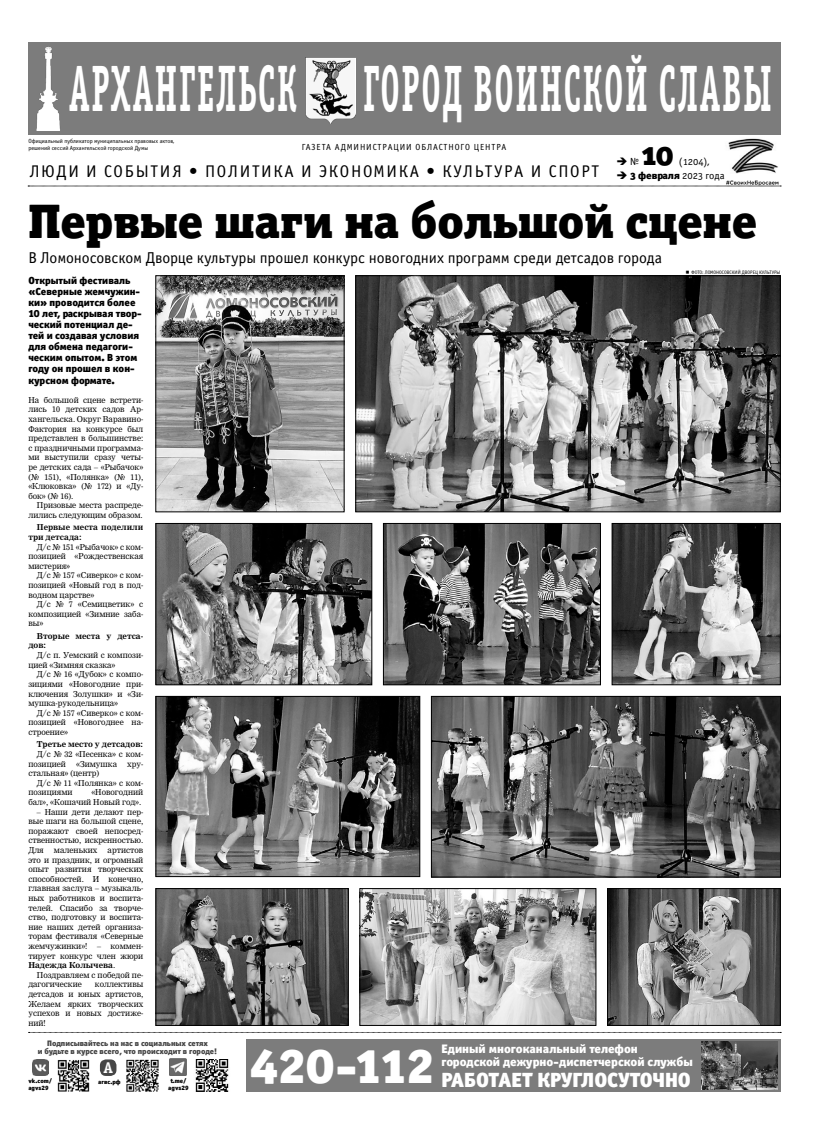
<style>
.page{position:relative;width:823px;height:1134px;background:#fff}
.page>*{position:absolute;margin:0;border:0;box-sizing:border-box;transform-origin:0 0}
.t1{font:65.8px "Officina Serif Bold C";letter-spacing:.05em;color:#fff;scale:.5 1}
.t2{font:48.8px "Officina Sans Black C";letter-spacing:-.015em;color:#fff}
.t3{font:48.5px "Officina Serif Black OSC";color:#000}
.t4{font:29.9px "Officina Sans Black OSC";color:#000}
.t5{font:20.6px "Officina Sans Black C";color:#fff}
.t6{font:16.9px "Officina Sans Book C";letter-spacing:.1em;color:#000}
.t7{font:15.8px "Officina Sans Book OSC";letter-spacing:-.005em;color:#000}
.t8{font:15.6px "Officina Serif Bold C";color:#fff}
.t9{font:12.4px/12.4px "Officina Sans Black C";color:#fff}
.t10{font:10.4px "Officina Sans Black OSC";letter-spacing:-.005em;color:#000}
.t11{font:10.4px "Officina Sans Book OSC";color:#000}
.t12{font:10.3px/11.1px "Officina Sans Black C";color:#000}
.t13{font:8.8px "Officina Sans Book C";letter-spacing:.1em;color:#000}
.t14{font:8px/9.6px "Nimrod Cyr";color:#000;text-align:justify}
.t15{font:8px/8px "Officina Sans Black C";color:#464646;text-align:center}
.t16{font:700 8px/9.6px "Nimrod Cyr";color:#000}
.t17{font:6.3px/6.3px "Officina Sans Black C";color:#000;text-align:center}
.t18{font:6.2px "Officina Sans Black C";color:#000}
.t19{font:6px/6.8px "Officina Sans Book C";color:#000}
.t20{font:5px "Officina Sans Book OSC";color:#000}
.s1{font-family:"Officina Sans Book OSC"}
.s2{font-weight:700}
</style>
<div class="page">
<img style="left:724px;top:138px;width:56px;height:48px">
<div style="left:100px;top:1059px;width:16px;height:17px;background:#464646;border-radius:6px"></div>
<img style="left:126px;top:1059px;width:33px;height:32px">
<img style="left:57px;top:1060px;width:33px;height:31px">
<img style="left:32px;top:1059px;width:16px;height:17px">
<img style="left:195px;top:1059px;width:34px;height:32px">
<img style="left:169px;top:1059px;width:17px;height:17px">
<svg style="left:29px;top:1032px;width:751px;height:1px"></svg>
<div style="left:28px;top:43px;width:751px;height:92px;background:#7c7c7c"></div>
<img style="left:305px;top:58px;width:50px;height:65px">
<svg style="left:28px;top:186px;width:752px;height:1px"></svg>
<img style="left:36px;top:46px;width:24px;height:84px">
<div style="left:245px;top:1039px;width:535px;height:52px;background:#7c7c7c"></div>
<img style="left:701px;top:1042px;width:76px;height:47px">
<img style="left:613px;top:525px;width:165px;height:158px">
<div style="left:611px;top:523px;width:169px;height:162px;border:1px solid #000"></div>
<img style="left:158px;top:525px;width:212px;height:158px">
<div style="left:156px;top:523px;width:216px;height:162px;border:1px solid #000"></div>
<img style="left:157px;top:278px;width:185px;height:232px">
<div style="left:155px;top:276px;width:189px;height:236px;border:1px solid #000"></div>
<img style="left:158px;top:698px;width:259px;height:177px">
<div style="left:156px;top:696px;width:263px;height:181px;border:1px solid #000"></div>
<img style="left:361px;top:890px;width:232px;height:133px">
<div style="left:359px;top:888px;width:236px;height:137px;border:1px solid #000"></div>
<img style="left:357px;top:278px;width:421px;height:232px">
<div style="left:355px;top:276px;width:425px;height:236px;border:1px solid #000"></div>
<img style="left:385px;top:525px;width:213px;height:158px">
<div style="left:383px;top:523px;width:217px;height:162px;border:1px solid #000"></div>
<img style="left:433px;top:698px;width:345px;height:177px">
<div style="left:431px;top:696px;width:349px;height:181px;border:1px solid #000"></div>
<img style="left:609px;top:890px;width:169px;height:133px">
<div style="left:607px;top:888px;width:173px;height:137px;border:1px solid #000"></div>
<img style="left:158px;top:890px;width:188px;height:133px">
<div style="left:156px;top:888px;width:192px;height:137px;border:1px solid #000"></div>
<h1 class="t1" style="left:69px;top:51px;width:1404px">Архангельск город воинской славы</h1>
<h3 class="t11" style="left:630px;top:156px;width:10px">№</h3>
<h3 class="t4" style="left:641px;top:135px;width:33px">10</h3>
<h3 class="t11" style="left:678px;top:156px;width:32px">(1204),</h3>
<h3 class="t6" style="left:30px;top:162px;width:571px">люди и события • Политика и экономика • культура и спорт</h3>
<h3 class="t10" style="left:629px;top:168px;width:96px">3 февраля <span class="s1">2023 года</span></h3>
<p class="t19" style="left:28px;top:137px;width:147px">Официальный публикатор муниципальных правовых актов, решений сессий Архангельской городской Думы</p>
<p class="t13" style="left:301px;top:142px;width:206px">газета администрации областного центра</p>
<h3 class="t3" style="left:28px;top:190px;width:730px">Первые шаги на большой сцене</h3>
<h3 class="t7" style="left:28px;top:249px;width:635px">В Ломоносовском Дворце культуры прошел конкурс новогодних программ среди детсадов города</h3>
<p class="t20" style="left:691px;top:270px;width:90px">Фото: Ломоносовский дворец культуры</p>
<p class="t12" style="left:28px;top:275px;width:115px">Открытый фестиваль «Северные жемчужин&shy;ки» проводится более<br>10 лет, раскрывая твор&shy;ческий потенциал де&shy;тей и создавая условия для обмена педагоги&shy;ческим опытом. В этом году он прошел в кон&shy;курсном формате.</p>
<p class="t14" style="left:28px;top:395px;width:116px">На большой сцене встрети&shy;лись 10 детских садов Ар&shy;хангельска. Округ Варавино-Фактория на конкурсе был представлен в большинстве: с праздничными программа&shy;ми выступили сразу четы&shy;ре детских сада – «Рыбачок» (№ 151), «Полянка» (№ 11), «Клюковка» (№ 172) и «Ду&shy;бок» (№ 16).</p>
<p class="t14" style="left:28px;top:501px;width:116px;text-align:right">Призовые места распреде&shy;лились следующим образом.</p>
<p class="t16" style="left:28px;top:523px;width:116px;text-indent:9px">Первые места поделили три детсада:</p>
<p class="t14" style="left:28px;top:542px;width:116px;text-indent:9px">Д/с № 151 «Рыбачок» с ком&shy;позицией «Рождественская мистерия»</p>
<p class="t14" style="left:28px;top:571px;width:116px;text-indent:9px">Д/с № 157 «Сиверко» с ком&shy;позицией «Новый год в под&shy;водном царстве»</p>
<p class="t14" style="left:28px;top:599px;width:116px;text-indent:9px">Д/с № 7 «Семицветик» с композицией «Зимние заба&shy;вы»</p>
<p class="t16" style="left:28px;top:631px;width:116px;text-indent:9px">Вторые места у детса&shy;дов:</p>
<p class="t14" style="left:28px;top:650px;width:116px;text-indent:9px">Д/с п. Уемский с компози&shy;цией «Зимняя сказка»</p>
<p class="t14" style="left:28px;top:669px;width:116px;text-indent:9px">Д/с № 16 «Дубок» с компо&shy;зициями «Новогодние при&shy;ключения Золушки» и «Зи&shy;мушка-рукодельница»</p>
<p class="t14" style="left:28px;top:708px;width:116px;text-indent:9px">Д/с № 157 «Сиверко» с ком&shy;позицией «Новогоднее на&shy;строение»</p>
<p class="t16" style="left:37px;top:739px;width:107px">Третье место у детсадов:</p>
<p class="t14" style="left:28px;top:749px;width:116px;text-indent:9px">Д/с № 32 «Песенка» с ком&shy;позицией</p>
<p class="t14" style="left:76px;top:759px;width:42px">«Зимушка</p>
<p class="t14" style="left:127px;top:759px;width:18px">хру-</p>
<p class="t14" style="left:28px;top:768px;width:72px">стальная» (центр)</p>
<p class="t14" style="left:37px;top:778px;width:108px">Д/с № 11 «Полянка» с ком-</p>
<p class="t14" style="left:28px;top:788px;width:46px">позициями</p>
<p class="t14" style="left:28px;top:788px;width:116px;text-align:right">«Новогодний<br>бал», «Кошачий Новый год».</p>
<p class="t14" style="left:28px;top:807px;width:116px;text-indent:9px">– Наши дети делают пер&shy;вые шаги на большой сцене, поражают своей непосред&shy;ственностью, искренностью.<br>Для</p>
<p class="t14" style="left:28px;top:845px;width:116px;text-indent:79px">артистов это и праздник, и огромный опыт развития творческих способностей. И конечно, главная заслуга – музыкаль&shy;ных работников и воспита&shy;телей. Спасибо за творче&shy;ство, подготовку и воспита&shy;ние наших детей организа&shy;торам фестиваля «Северные жемчужинки»! – коммен&shy;тирует конкурс член жюри <span class="s2">Надежда Колычева</span>.</p>
<p class="t14" style="left:28px;top:970px;width:116px;text-indent:9px">Поздравляем с победой пе&shy;дагогические</p>
<p class="t14" style="left:54px;top:845px;width:45px">маленьких</p>
<p class="t14" style="left:28px;top:980px;width:116px;text-indent:67px">коллективы детсадов и юных артистов, Желаем ярких творческих успехов и новых достиже&shy;ний!</p>
<p class="t15" style="left:38px;top:1039px;width:181px">Подписывайтесь на нас в социальных сетях<br>и будьте в курсе всего, что происходит в городе!</p>
<h3 class="t8" style="left:103px;top:1059px;width:11px">А</h3>
<p class="t18" style="left:28px;top:1077px;width:25px">vk.com/</p>
<p class="t18" style="left:98px;top:1078px;width:24px">агвс.рф</p>
<p class="t18" style="left:28px;top:1083px;width:22px">agvs29</p>
<p class="t17" style="left:168px;top:1078px;width:22px">t.me/ agvs29</p>
<h2 class="t2" style="left:250px;top:1036px;width:185px">420-112</h2>
<h3 class="t9" style="left:441px;top:1042px;width:252px">Единый многоканальный телефон городской дежурно-диспетчерской службы</h3>
<h3 class="t5" style="left:441px;top:1067px;width:251px">РАБОТАЕТ КРУГЛОСУТОЧНО</h3>
</div>
